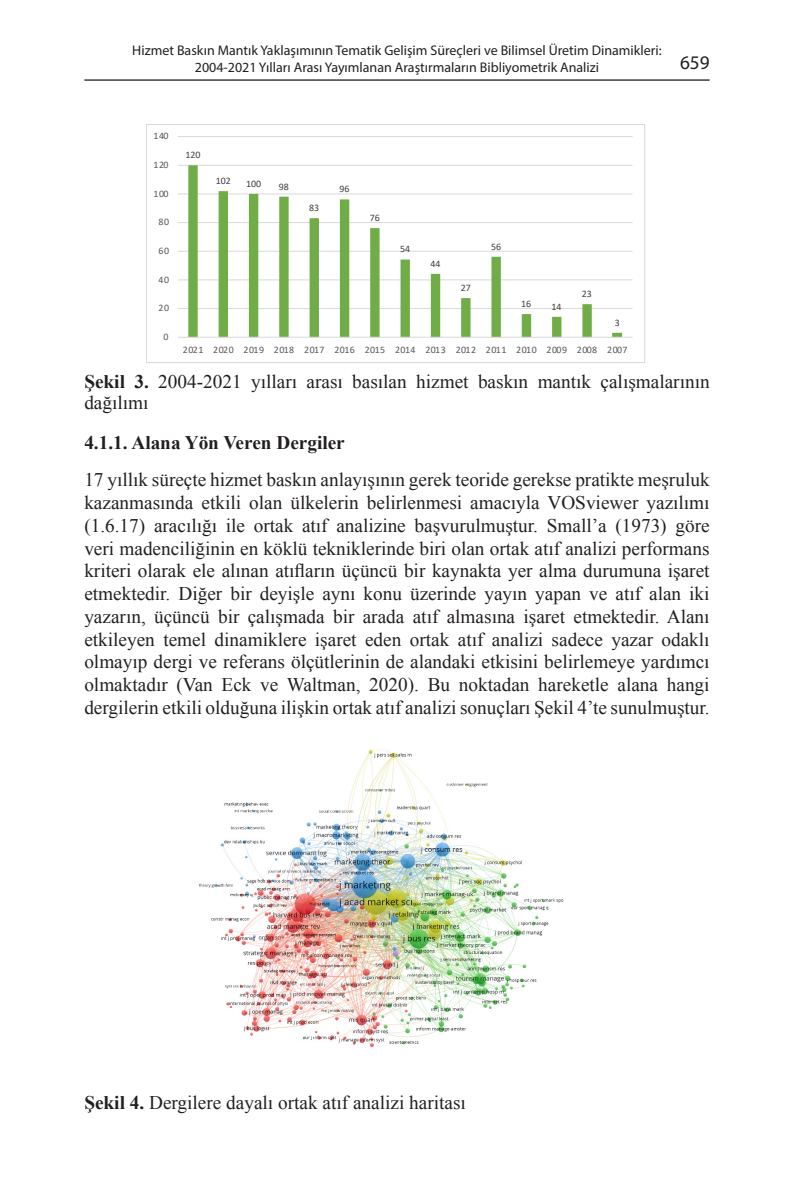
<style>
.page{position:relative;width:794px;height:1191px;background:#fff}
.page>*{position:absolute;margin:0;border:0;box-sizing:border-box;transform-origin:0 0}
.t1{font:19.25px/22.8px "Times New Roman";color:#231f20}
.t2{font:700 19.25px "Times New Roman";color:#231f20}
.t3{font:19.25px "Myriad Pro";color:#231f20}
.t4{font:14px/16.8px "Myriad Pro";color:#231f20;text-align:center}
.t5{font:9.97px "Calibri";letter-spacing:.05em;color:#595959}
.t6{font:9.97px "Calibri";color:#404040}
.s1{font-weight:700}
</style>
<div class="page">
<hr style="left:84px;top:79px;width:625px;height:2px;background:#231f20">
<img style="left:199px;top:749px;width:365px;height:298px">
<hr style="left:178px;top:308px;width:454px;height:1px;background:#d9d9d9">
<hr style="left:178px;top:279px;width:454px;height:1px;background:#d9d9d9">
<hr style="left:178px;top:251px;width:454px;height:1px;background:#d9d9d9">
<hr style="left:178px;top:222px;width:454px;height:1px;background:#d9d9d9">
<hr style="left:178px;top:193px;width:454px;height:1px;background:#d9d9d9">
<hr style="left:178px;top:165px;width:454px;height:1px;background:#d9d9d9">
<hr style="left:178px;top:136px;width:454px;height:1px;background:#d9d9d9">
<svg style="left:188px;top:165px;width:434px;height:172px"></svg>
<hr style="left:178px;top:337px;width:454px;height:1px;background:#d9d9d9">
<div style="left:146px;top:124px;width:499px;height:239px;border:1px solid #d9d9d9"></div>
<p class="t4" style="left:132px;top:42px;width:531px">Hizmet Baskın Mantık Yaklaşımının Tematik Gelişim Süreçleri ve Bilimsel Üretim Dinamikleri:<br>2004-2021 Yılları Arası Yayımlanan Araştırmaların Bibliyometrik Analizi</p>
<p class="t3" style="left:680px;top:51px;width:31px">659</p>
<p class="t5" style="left:154px;top:129px;width:16px">140</p>
<p class="t5" style="left:154px;top:158px;width:16px">120</p>
<p class="t5" style="left:154px;top:186px;width:16px">100</p>
<p class="t5" style="left:159px;top:215px;width:12px">80</p>
<p class="t5" style="left:159px;top:244px;width:12px">60</p>
<p class="t5" style="left:159px;top:272px;width:12px">40</p>
<p class="t5" style="left:159px;top:301px;width:12px">20</p>
<p class="t5" style="left:164px;top:330px;width:7px">0</p>
<p class="t6" style="left:185px;top:148px;width:17px">120</p>
<p class="t6" style="left:216px;top:174px;width:17px">102</p>
<p class="t6" style="left:246px;top:176px;width:17px">100</p>
<p class="t6" style="left:279px;top:179px;width:12px">98</p>
<p class="t6" style="left:309px;top:201px;width:12px">83</p>
<p class="t6" style="left:339px;top:182px;width:12px">96</p>
<p class="t6" style="left:370px;top:211px;width:12px">76</p>
<p class="t6" style="left:400px;top:242px;width:12px">54</p>
<p class="t6" style="left:430px;top:256px;width:12px">44</p>
<p class="t6" style="left:461px;top:281px;width:12px">27</p>
<p class="t6" style="left:491px;top:239px;width:12px">56</p>
<p class="t6" style="left:521px;top:297px;width:12px">16</p>
<p class="t6" style="left:551px;top:299px;width:12px">14</p>
<p class="t6" style="left:582px;top:287px;width:12px">23</p>
<p class="t6" style="left:614px;top:315px;width:7px">3</p>
<p class="t5" style="left:183px;top:343px;width:446px">2021 2020 2019 2018 2017 2016 2015 2014 2013 2012 2011 2010 2009 2008 2007</p>
<p class="t1" style="left:84px;top:371px;width:627px;line-height:21px"><span class="s1">Şekil 3.</span> 2004-2021 yılları arası basılan hizmet baskın mantık çalışmalarının dağılımı</p>
<p class="t2" style="left:84px;top:429px;width:262px">4.1.1. Alana Yön Veren Dergiler</p>
<p class="t1" style="left:84px;top:468px;width:627px;text-align:justify">17 yıllık süreçte hizmet baskın anlayışının gerek teoride gerekse pratikte meşruluk kazanmasında etkili olan ülkelerin belirlenmesi amacıyla VOSviewer yazılımı (1.6.17) aracılığı ile ortak atıf analizine başvurulmuştur. Small’a (1973) göre veri madenciliğinin en köklü tekniklerinde biri olan ortak atıf analizi performans kriteri olarak ele alınan atıfların üçüncü bir kaynakta yer alma durumuna işaret etmektedir. Diğer bir deyişle aynı konu üzerinde yayın yapan ve atıf alan iki yazarın, üçüncü bir çalışmada bir arada atıf almasına işaret etmektedir. Alanı etkileyen temel dinamiklere işaret eden ortak atıf analizi sadece yazar odaklı olmayıp dergi ve referans ölçütlerinin de alandaki etkisini belirlemeye yardımcı olmaktadır (Van Eck ve Waltman, 2020). Bu noktadan hareketle alana hangi dergilerin etkili olduğuna ilişkin ortak atıf analizi sonuçları Şekil 4’te sunulmuştur.</p>
<p class="t1" style="left:84px;top:1090px;width:383px"><span class="s1">Şekil 4.</span> Dergilere dayalı ortak atıf analizi haritası</p>
</div>
